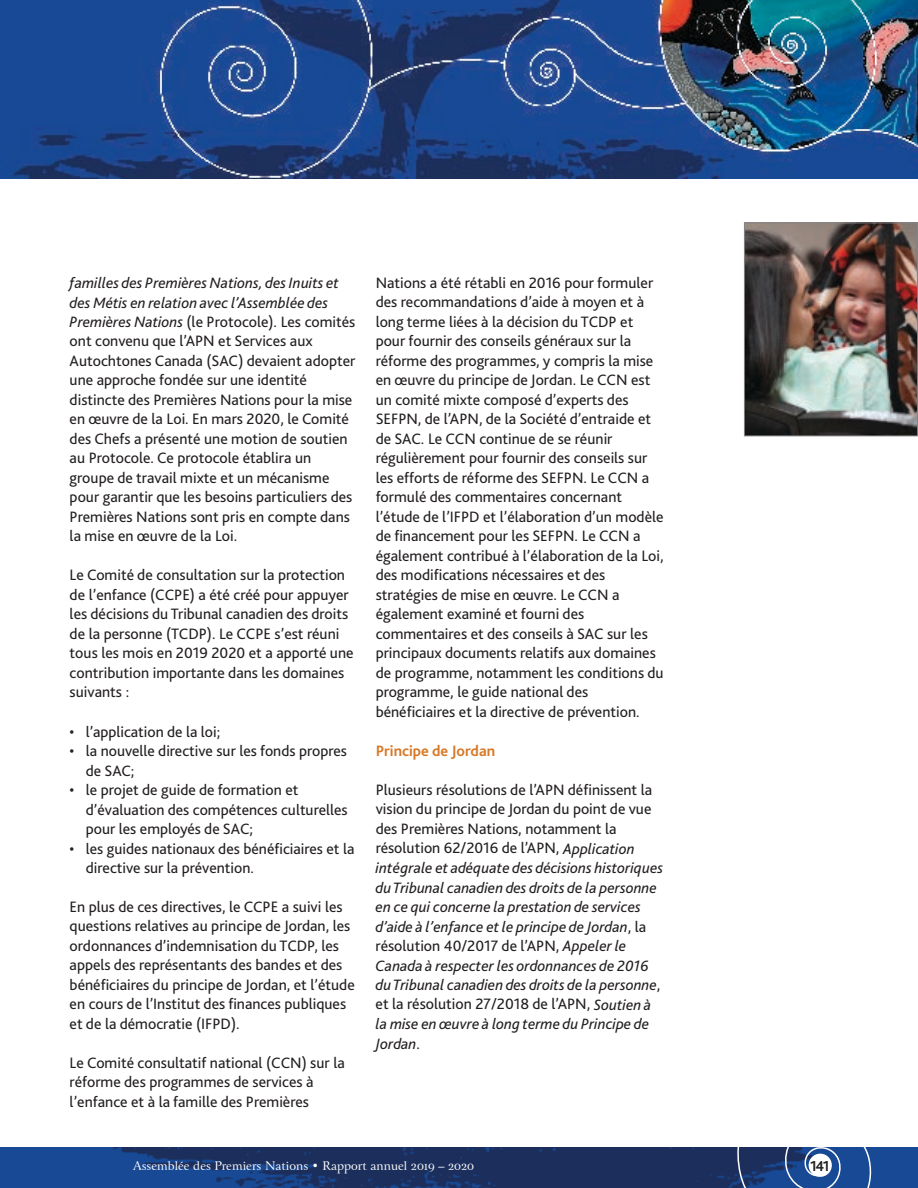
<style>
.page{position:relative;width:918px;height:1188px;background:#fff}
.page>*{position:absolute;margin:0;border:0;box-sizing:border-box;transform-origin:0 0}
.t1{font:15.75px/19.5px "Bliss 2";color:#231f20}
.t2{font:italic 15.75px/19.5px "Bliss 2";color:#231f20}
.t3{font:700 15.75px "Bliss 2";color:#d77928}
.t4{font:700 15px "Bliss 2";color:#231f20}
.t5{font:12px "Arrus OSFBT";color:#fff}
.s1{font-style:italic}
.s2{font-style:normal}
</style>
<div class="page">
<img style="left:0;top:1148px;width:709px;height:40px">
<svg style="left:0;top:0;width:918px;height:178px;fill:#184994"></svg>
<svg style="left:709px;top:1148px;width:209px;height:40px"></svg>
<div style="left:809px;top:1154px;width:23px;height:23px;background:#fff;border-radius:50%"></div>
<img style="left:746px;top:224px;width:170px;height:210px">
<div style="left:744px;top:222px;width:174px;height:214px;border:1px solid #858384"></div>
<p class="t1" style="left:70px;top:273px;width:287px"><span class="s1">familles des Premières Nations, des Inuits et des Métis en relation avec l’Assemblée des Premières Nations</span> (le Protocole). Les comités ont convenu que l’APN et Services aux Autochtones Canada (SAC) devaient adopter une approche fondée sur une identité distincte des Premières Nations pour la mise en œuvre de la Loi. En mars 2020, le Comité des Chefs a présenté une motion de soutien au Protocole. Ce protocole établira un groupe de travail mixte et un mécanisme pour garantir que les besoins particuliers des Premières Nations sont pris en compte dans la mise en œuvre de la Loi.</p>
<p class="t1" style="left:70px;top:565px;width:286px">Le Comité de consultation sur la protection de l’enfance (CCPE) a été créé pour appuyer les décisions du Tribunal canadien des droits de la personne (TCDP). Le CCPE s’est réuni tous les mois en 2019 2020 et a apporté une contribution importante dans les domaines suivants :</p>
<p class="t1" style="left:70px;top:721px;width:152px">• l’application de la loi;</p>
<p class="t1" style="left:86px;top:741px;width:263px;text-indent:-16px">• la nouvelle directive sur les fonds propres de SAC;</p>
<p class="t1" style="left:86px;top:780px;width:263px;text-indent:-16px">• le projet de guide de formation et d’évaluation des compétences culturelles pour les employés de SAC;</p>
<p class="t1" style="left:86px;top:838px;width:270px;text-indent:-16px">• les guides nationaux des bénéficiaires et la directive sur la prévention.</p>
<p class="t1" style="left:70px;top:897px;width:287px">En plus de ces directives, le CCPE a suivi les questions relatives au principe de Jordan, les ordonnances d’indemnisation du TCDP, les appels des représentants des bandes et des bénéficiaires du principe de Jordan, et l’étude en cours de l’Institut des finances publiques et de la démocratie (IFPD).</p>
<p class="t1" style="left:70px;top:1053px;width:277px">Le Comité consultatif national (CCN) sur la réforme des programmes de services à l’enfance et à la famille des Premières</p>
<p class="t1" style="left:376px;top:273px;width:290px">Nations a été rétabli en 2016 pour formuler des recommandations d’aide à moyen et à long terme liées à la décision du TCDP et pour fournir des conseils généraux sur la réforme des programmes, y compris la mise en œuvre du principe de Jordan. Le CCN est un comité mixte composé d’experts des SEFPN, de l’APN, de la Société d’entraide et de SAC. Le CCN continue de se réunir régulièrement pour fournir des conseils sur les efforts de réforme des SEFPN. Le CCN a formulé des commentaires concernant l’étude de l’IFPD et l’élaboration d’un modèle de financement pour les SEFPN. Le CCN a également contribué à l’élaboration de la Loi, des modifications nécessaires et des stratégies de mise en œuvre. Le CCN a également examiné et fourni des commentaires et des conseils à SAC sur les principaux documents relatifs aux domaines de programme, notamment les conditions du programme, le guide national des bénéficiaires et la directive de prévention.</p>
<p class="t3" style="left:376px;top:741px;width:121px">Principe de Jordan</p>
<p class="t2" style="left:376px;top:780px;width:289px"><span class="s2">Plusieurs résolutions de l’APN définissent la vision du principe de Jordan du point de vue des Premières Nations, notamment la résolution 62/2016 de l’APN,</span> Application intégrale et adéquate des décisions historiques du Tribunal canadien des droits de la personne en ce qui concerne la prestation de services d’aide à l’enfance et le principe de Jordan<span class="s2">, la résolution 40/2017 de l’APN,</span> Appeler le Canada à respecter les ordonnances de 2016 du Tribunal canadien des droits de la personne<span class="s2">, et la résolution 27/2018 de l’APN,</span> Soutien à la mise en œuvre à long terme du Principe de Jordan<span class="s2">.</span></p>
<p class="t5" style="left:133px;top:1158px;width:342px">Assemblée des Premiers Nations • Rapport annuel 2019 – 2020</p>
<p class="t4" style="left:810px;top:1156px;width:21px">141</p>
</div>
